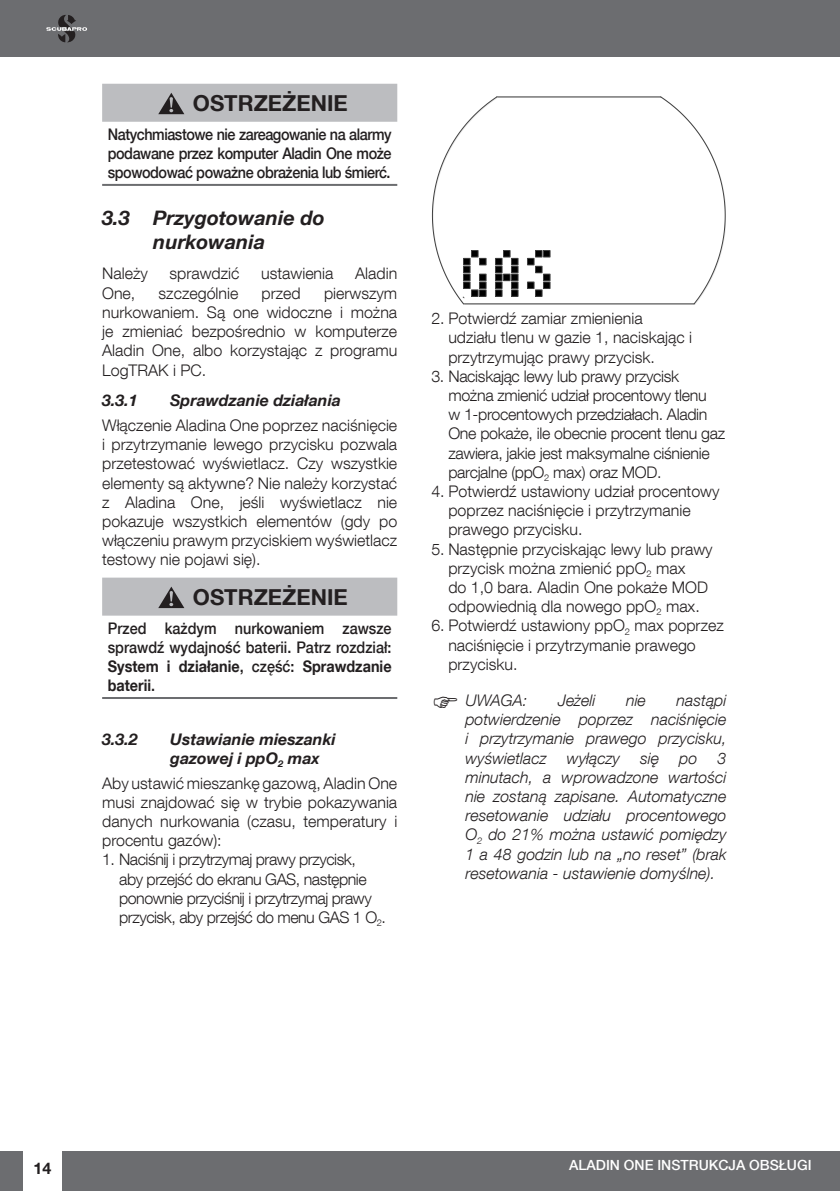
<style>
.page{position:relative;width:840px;height:1191px;background:#fff}
.page>*{position:absolute;margin:0;border:0;box-sizing:border-box;transform-origin:0 0}
.WARNING{font:700 22px "Helvetica Neue LT Com";color:#231f20}
.t1{font:italic 700 20px/24px "Helvetica Neue LT Com";color:#231f20;text-align:center}
.NORMALE{font:300 16px/19.2px "Helvetica Neue LT Com";color:#231f20;text-align:justify}
._1__2___3{font:300 16px/19.2px "Helvetica Neue LT Com";color:#231f20}
.note{font:italic 300 16px/19.2px "Helvetica Neue LT Com";color:#231f20;text-align:justify}
.Warning_text_end{font:500 16px/19.2px "Helvetica Neue LT Com";letter-spacing:-.025em;color:#231f20;text-align:justify;scale:.9 1}
._1__2___3-2{font:300 16px/19.2px "Helvetica Neue LT Com";letter-spacing:-.02em;color:#231f20}
._1__2___3-3{font:300 16px/19.2px "Helvetica Neue LT Com";letter-spacing:-.03em;color:#231f20}
.t2{font:italic 700 16px/19.2px "Helvetica Neue LT Com";color:#231f20}
.t3{font:700 16px "Helvetica Neue LT Com";color:#231f20}
.t4{font:500 14px "Helvetica Neue LT Com";color:#fff}
.s1{font-weight:700}
</style>
<div class="page">
<hr style="left:839px;top:0;width:1px;height:57px;background:#6c6d70">
<div style="left:62px;top:1151px;width:777px;height:40px;background:#6c6d70"></div>
<hr style="left:839px;top:1151px;width:1px;height:40px;background:#6c6d70">
<div style="left:0;top:1151px;width:23px;height:40px;background:#6c6d70"></div>
<div style="left:0;top:0;width:839px;height:57px;background:#6c6d70"></div>
<svg style="left:46px;top:15px;width:41px;height:27px"></svg>
<div style="left:102px;top:84px;width:295px;height:38px;background:#bcbdc0"></div>
<hr style="left:102px;top:184px;width:295px;height:2px;background:#6c6d70">
<div style="left:102px;top:577px;width:295px;height:38px;background:#bcbdc0"></div>
<hr style="left:102px;top:697px;width:295px;height:2px;background:#6c6d70">
<svg style="left:158px;top:93px;width:26px;height:21px"></svg>
<svg style="left:158px;top:586px;width:26px;height:22px"></svg>
<div style="left:495px;top:258px;width:7px;height:7px;background:#000"></div>
<div style="left:495px;top:258px;width:7px;height:7px;border:1px solid #404040"></div>
<div style="left:495px;top:266px;width:7px;height:7px;background:#000"></div>
<div style="left:495px;top:266px;width:7px;height:7px;border:1px solid #404040"></div>
<div style="left:495px;top:274px;width:7px;height:7px;background:#000"></div>
<div style="left:495px;top:274px;width:7px;height:7px;border:1px solid #404040"></div>
<div style="left:495px;top:282px;width:7px;height:6px;background:#000"></div>
<div style="left:495px;top:282px;width:7px;height:6px;border:1px solid #404040"></div>
<div style="left:495px;top:290px;width:7px;height:6px;background:#000"></div>
<div style="left:495px;top:290px;width:7px;height:6px;border:1px solid #404040"></div>
<div style="left:503px;top:250px;width:7px;height:7px;background:#000"></div>
<div style="left:503px;top:250px;width:7px;height:7px;border:1px solid #404040"></div>
<div style="left:503px;top:274px;width:7px;height:7px;background:#000"></div>
<div style="left:503px;top:274px;width:7px;height:7px;border:1px solid #404040"></div>
<div style="left:511px;top:258px;width:7px;height:7px;background:#000"></div>
<div style="left:511px;top:258px;width:7px;height:7px;border:1px solid #404040"></div>
<div style="left:511px;top:266px;width:7px;height:7px;background:#000"></div>
<div style="left:511px;top:266px;width:7px;height:7px;border:1px solid #404040"></div>
<div style="left:511px;top:274px;width:7px;height:7px;background:#000"></div>
<div style="left:511px;top:274px;width:7px;height:7px;border:1px solid #404040"></div>
<div style="left:511px;top:282px;width:7px;height:6px;background:#000"></div>
<div style="left:511px;top:282px;width:7px;height:6px;border:1px solid #404040"></div>
<div style="left:511px;top:290px;width:7px;height:6px;background:#000"></div>
<div style="left:511px;top:290px;width:7px;height:6px;border:1px solid #404040"></div>
<div style="left:527px;top:258px;width:6px;height:7px;background:#000"></div>
<div style="left:527px;top:258px;width:7px;height:7px;border:1px solid #404040"></div>
<div style="left:535px;top:250px;width:6px;height:7px;background:#000"></div>
<div style="left:535px;top:250px;width:7px;height:7px;border:1px solid #404040"></div>
<div style="left:535px;top:266px;width:6px;height:7px;background:#000"></div>
<div style="left:535px;top:266px;width:7px;height:7px;border:1px solid #404040"></div>
<div style="left:543px;top:250px;width:6px;height:7px;background:#000"></div>
<div style="left:543px;top:250px;width:7px;height:7px;border:1px solid #404040"></div>
<div style="left:543px;top:274px;width:6px;height:7px;background:#000"></div>
<div style="left:543px;top:274px;width:7px;height:7px;border:1px solid #404040"></div>
<svg style="left:527px;top:282px;width:22px;height:14px"></svg>
<div style="left:543px;top:282px;width:7px;height:6px;border:1px solid #404040"></div>
<hr style="left:464px;top:304px;width:230px;height:1px;background:#cdcdcd">
<hr style="left:463px;top:303px;width:230px;height:1px;background:#404040">
<hr style="left:496px;top:97px;width:164px;height:1px;background:#404040">
<svg style="left:432px;top:97px;width:65px;height:207px"></svg>
<svg style="left:660px;top:97px;width:65px;height:207px"></svg>
<p class="WARNING" style="left:193px;top:89px;width:156px">OSTRZEŻENIE</p>
<p class="Warning_text_end" style="left:108px;top:124px;width:316px">Natychmiastowe nie zareagowanie na alarmy podawane przez komputer Aladin One może spowodować poważne obrażenia lub śmierć.</p>
<p class="t1" style="left:102px;top:205px;width:224px">3.3 Przygotowanie do nurkowania</p>
<p class="NORMALE" style="left:102px;top:264px;width:47px">Należy</p>
<p class="NORMALE" style="left:169px;top:264px;width:71px">sprawdzić</p>
<p class="NORMALE" style="left:261px;top:264px;width:74px">ustawienia</p>
<p class="NORMALE" style="left:355px;top:264px;width:44px">Aladin</p>
<p class="NORMALE" style="left:102px;top:283px;width:35px">One,</p>
<p class="NORMALE" style="left:158px;top:283px;width:81px">szczególnie</p>
<p class="NORMALE" style="left:261px;top:283px;width:41px">przed</p>
<p class="NORMALE" style="left:102px;top:283px;width:296px;text-indent:222px">pierwszym nurkowaniem. Są one widoczne i można je zmieniać bezpośrednio w komputerze Aladin One, albo korzystając z programu LogTRAK i PC.</p>
<p class="t2" style="left:102px;top:390px;width:37px">3.3.1</p>
<p class="t2" style="left:170px;top:390px;width:172px">Sprawdzanie działania</p>
<p class="NORMALE" style="left:102px;top:415px;width:296px">Włączenie Aladina One poprzez naciśnięcie i przytrzymanie lewego przycisku pozwala przetestować wyświetlacz. Czy wszystkie elementy są aktywne? Nie należy korzystać z Aladina One, jeśli wyświetlacz nie pokazuje wszystkich elementów (gdy po włączeniu prawym przyciskiem wyświetlacz testowy nie pojawi się).</p>
<p class="WARNING" style="left:193px;top:583px;width:156px">OSTRZEŻENIE</p>
<p class="Warning_text_end" style="left:108px;top:618px;width:316px">Przed każdym nurkowaniem zawsze sprawdź wydajność baterii. Patrz rozdział:<br><span class="s1">System i działanie</span>, część: <span class="s1">Sprawdzanie baterii</span>.</p>
<p class="t2" style="left:102px;top:729px;width:37px">3.3.2</p>
<p class="t2" style="left:170px;top:729px;width:167px">Ustawianie mieszanki gazowej i ppO<sub>2</sub> max</p>
<p class="NORMALE" style="left:102px;top:773px;width:296px">Aby ustawić mieszankę gazową, Aladin One musi znajdować się w trybie pokazywania danych nurkowania (czasu, temperatury i procentu gazów):</p>
<p class="_1__2___3-3" style="left:119px;top:850px;width:268px;text-indent:-17px">1. Naciśnij i przytrzymaj prawy przycisk,<br>aby przejść do ekranu GAS, następnie ponownie przyciśnij i przytrzymaj prawy przycisk, aby przejść do menu GAS 1 O<sub>2</sub>.</p>
<p class="_1__2___3" style="left:448px;top:308px;width:245px;text-indent:-17px">2. Potwierdź zamiar zmienienia udziału tlenu w gazie 1, naciskając i przytrzymując prawy przycisk.</p>
<p class="_1__2___3-2" style="left:448px;top:366px;width:278px;text-indent:-17px">3. Naciskając lewy lub prawy przycisk można zmienić udział procentowy tlenu<br>w 1-procentowych przedziałach. Aladin One pokaże, ile obecnie procent tlenu gaz zawiera, jakie jest maksymalne ciśnienie parcjalne (ppO<sub>2</sub> max) oraz MOD.</p>
<p class="_1__2___3" style="left:448px;top:481px;width:272px;text-indent:-17px">4. Potwierdź ustawiony udział procentowy poprzez naciśnięcie i przytrzymanie prawego przycisku.</p>
<p class="_1__2___3" style="left:448px;top:539px;width:266px;text-indent:-17px">5. Następnie przyciskając lewy lub prawy przycisk można zmienić ppO<sub>2</sub> max<br>do 1,0 bara. Aladin One pokaże MOD odpowiednią dla nowego ppO<sub>2</sub> max.</p>
<p class="_1__2___3" style="left:448px;top:616px;width:277px;text-indent:-17px">6. Potwierdź ustawiony ppO<sub>2</sub> max poprzez naciśnięcie i przytrzymanie prawego przycisku.</p>
<p class="note" style="left:465px;top:690px;width:63px">UWAGA:</p>
<p class="note" style="left:557px;top:690px;width:39px">Jeżeli</p>
<p class="note" style="left:625px;top:690px;width:21px">nie</p>
<p class="note" style="left:465px;top:690px;width:262px;text-indent:211px">nastąpi potwierdzenie poprzez naciśnięcie i przytrzymanie prawego przycisku, wyświetlacz</p>
<p class="note" style="left:566px;top:748px;width:55px">wyłączy</p>
<p class="note" style="left:639px;top:748px;width:20px">się</p>
<p class="note" style="left:679px;top:748px;width:20px">po</p>
<p class="note" style="left:465px;top:748px;width:262px;text-indent:252px">3 minutach, a wprowadzone wartości nie zostaną zapisane. Automatyczne resetowanie udziału procentowego O<sub>2</sub> do 21% można ustawić pomiędzy 1 a 48 godzin lub na „no reset” (brak resetowania - ustawienie domyślne).</p>
<p class="t3" style="left:34px;top:1158px;width:19px">14</p>
<p class="t4" style="left:569px;top:1156px;width:244px">ALADIN ONE INSTRUKCJA OBSŁUGI</p>
</div>
